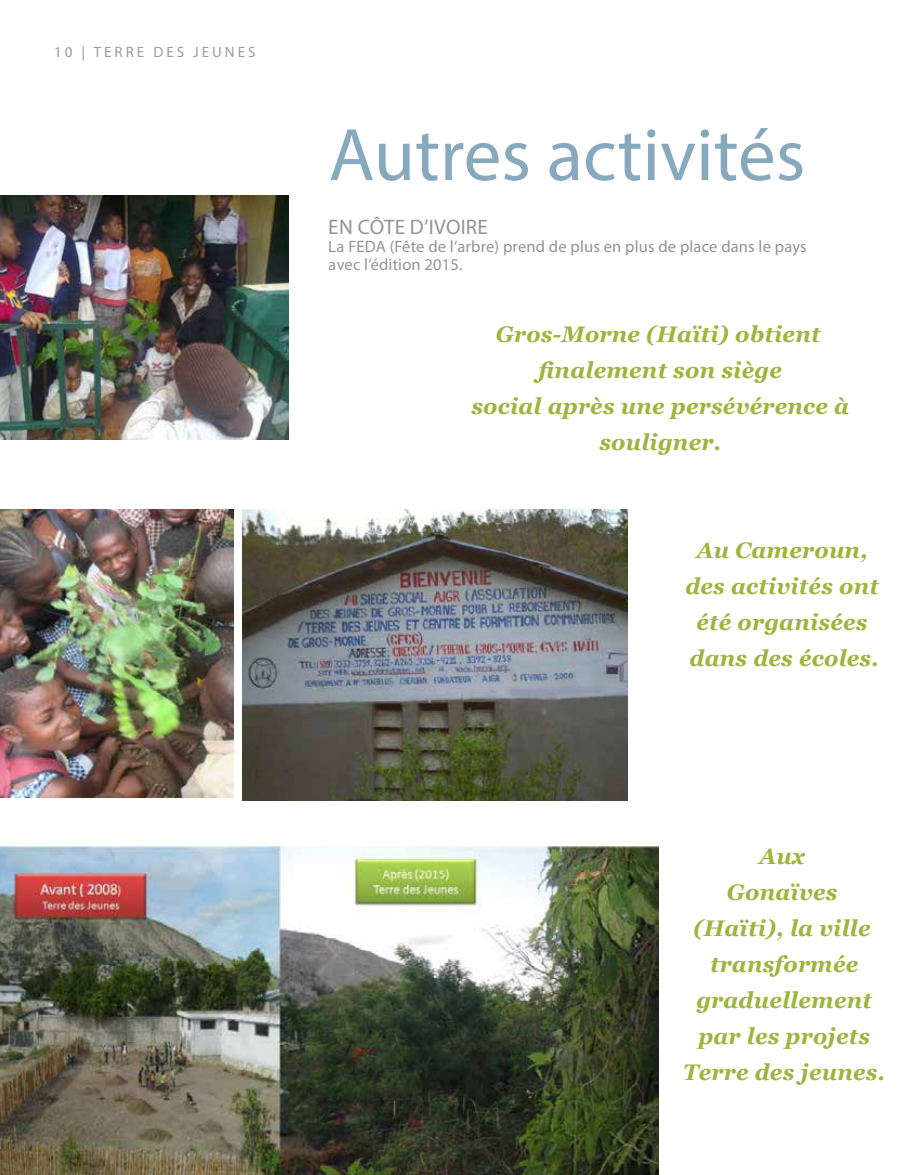
<style>
.page{position:relative;width:905px;height:1175px;background:#fff}
.page>*{position:absolute;margin:0;border:0;box-sizing:border-box;transform-origin:0 0}
.t1{font:75px "Myriad Pro";color:#6894ad}
.t2{font:italic 700 22.5px/36px "Georgia";letter-spacing:.01em;color:#9cb53c;text-align:center}
.t3{font:21px "Myriad Pro";letter-spacing:.01em;color:#77787b}
.t4{font:16.5px/18px "Myriad Pro";letter-spacing:.01em;color:#77787b}
.t5{font:15px "Myriad Pro";letter-spacing:.2em;color:#999b9c}
</style>
<div class="page">
<img style="left:0;top:846px;width:658px;height:328px">
<img style="left:0;top:509px;width:233px;height:289px">
<img style="left:243px;top:509px;width:384px;height:291px">
<img style="left:0;top:196px;width:289px;height:243px">
<p class="t5" style="left:54px;top:43px;width:203px">10 | TERRE DES JEUNES</p>
<h1 class="t1" style="left:328px;top:109px;width:478px">Autres activités</h1>
<p class="t3" style="left:328px;top:214px;width:161px">EN CÔTE D’IVOIRE</p>
<p class="t4" style="left:329px;top:237px;width:479px">La FEDA (Fête de l’arbre) prend de plus en plus de place dans le pays avec l’édition 2015.</p>
<p class="t2" style="left:471px;top:315px;width:379px">Gros-Morne (Haïti) obtient finalement son siège<br>social après une persévérence à souligner.</p>
<p class="t2" style="left:685px;top:531px;width:195px">Au Cameroun, des activités ont été organisées dans des écoles.</p>
<p class="t2" style="left:683px;top:837px;width:203px">Aux<br>Gonaïves (Haïti), la ville transformée graduellement par les projets<br>Terre des jeunes.</p>
</div>
